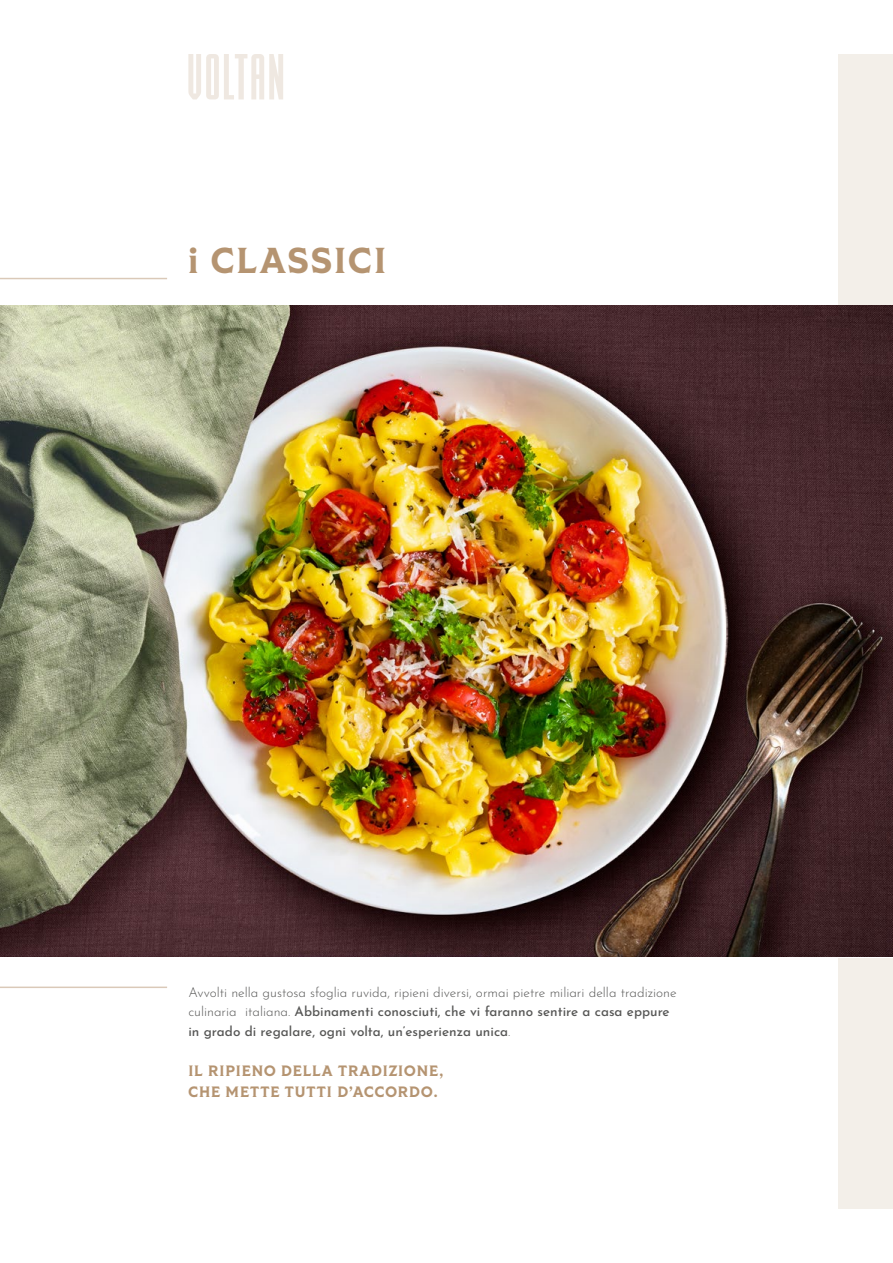
<style>
.page{position:relative;width:893px;height:1263px;background:#fff}
.page>*{position:absolute;margin:0;border:0;box-sizing:border-box;transform-origin:0 0}
.t1{font:700 36px "Tiller";letter-spacing:.06em;color:#b59471}
.t2{font:700 15px/21px "Tiller";letter-spacing:.06em;color:#b59471}
.t3{font:300 13.5px/19.5px "Josefin Sans";color:#575756}
.s1{font-weight:500}
</style>
<div class="page">
<div style="left:839px;top:54px;width:54px;height:1154px;background:#f3efe9"></div>
<img style="left:0;top:305px;width:893px;height:652px">
<svg style="left:188px;top:54px;width:95px;height:45px"></svg>
<hr style="left:0;top:278px;width:167px;height:1px;background:#b59471">
<hr style="left:0;top:986px;width:167px;height:2px;background:#b59471">
<h1 class="t1" style="left:188px;top:237px;width:199px">i CLASSICI</h1>
<p class="t3" style="left:188px;top:981px;width:490px">Avvolti nella gustosa sfoglia ruvida, ripieni diversi, ormai pietre miliari della tradizione culinaria italiana. <span class="s1">Abbinamenti conosciuti, che vi faranno sentire a casa eppure in grado di regalare, ogni volta, un’esperienza unica</span>.</p>
<p class="t2" style="left:188px;top:1061px;width:257px">IL RIPIENO DELLA TRADIZIONE,<br>CHE METTE TUTTI D’ACCORDO.</p>
</div>
